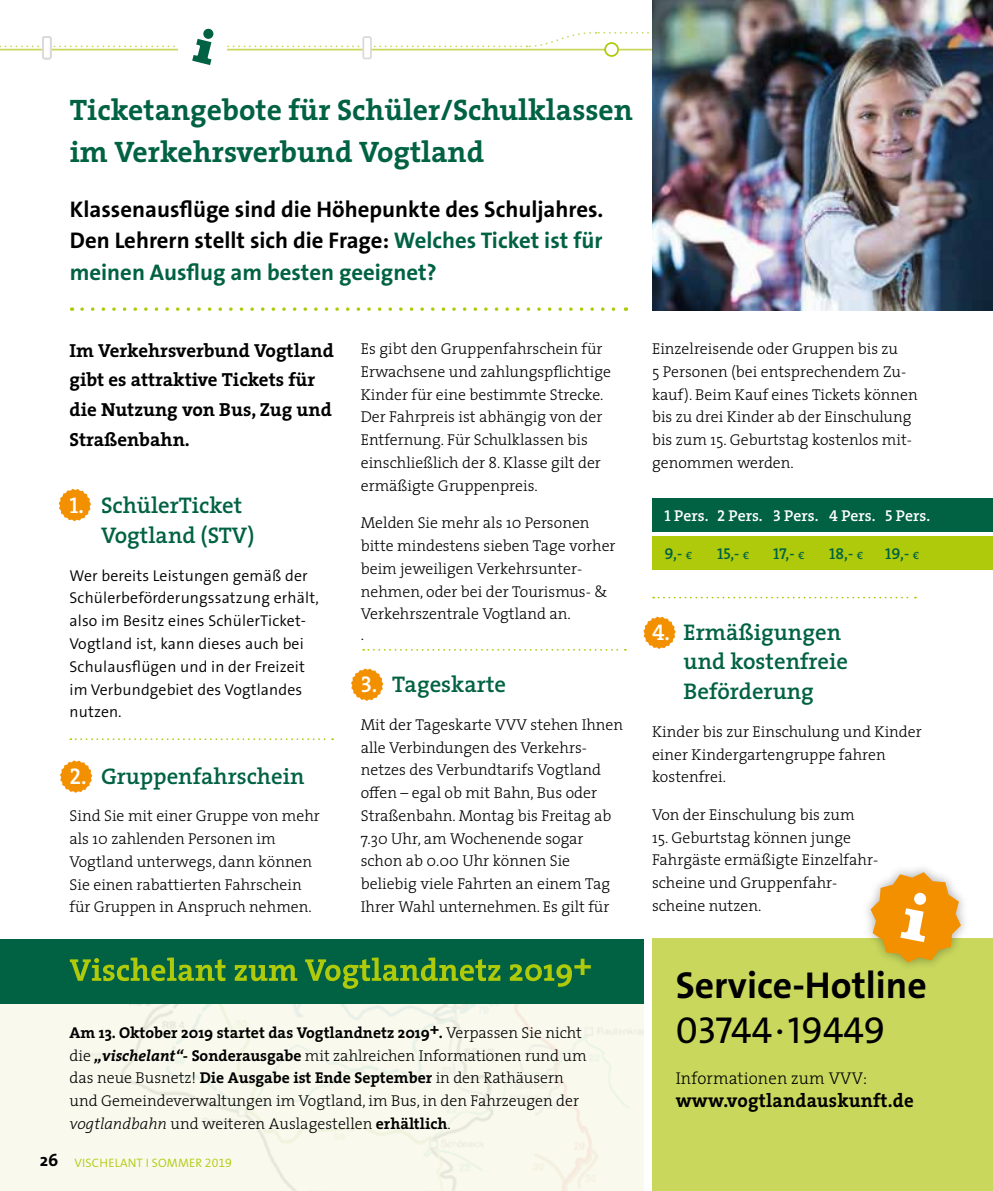
<style>
.page{position:relative;width:993px;height:1191px;background:#fff}
.page>*{position:absolute;margin:0;border:0;box-sizing:border-box;transform-origin:0 0}
.t1{font:37.62px "The Sans LP7 Bld";color:#000}
.t2{font:37.62px "The Sans LP5 Plain";color:#000}
.t3{font:700 29.75px/42px "The Serif";color:#006243}
.t4{font:22.75px/31.5px "The Sans LP7 Bld";color:#000;text-align:justify}
.t5{font:600 22.75px/29.8px "The Serif";color:#006243}
.t6{font:700 19.25px "The Serif";letter-spacing:.01em;color:#000}
.t7{font:700 18.9px/29.8px "The Serif";color:#000}
.t8{font:700 17.5px "The Sans";color:#000}
.t9{font:300 17.15px "The Serif";letter-spacing:.01em;color:#000}
.t10{font:300 15.75px/22.8px "The Serif";color:#000}
.t11{font:15.75px/22.8px "The Sans LP4 Se Lig";letter-spacing:.01em;color:#000}
.t12{font:15.75px "The Serif LP6 Se Bld";color:#fff}
.t13{font:15.75px "The Serif LP6 Se Bld";color:#006243}
.t14{font:12.25px "The Sans LP4 Se Lig";letter-spacing:.015em;color:#afca0b}
.s1{color:#006243}
.s2{font-family:"The Serif LP6 Se Bld";font-weight:400;color:#fff}
.s3{font-weight:700}
.s4{font-weight:700;font-style:italic}
.s5{font-style:italic}
.s6{font-size:10.5px}
</style>
<div class="page">
<div style="left:651px;top:537px;width:341px;height:33px;background:#afca0b"></div>
<div style="left:651px;top:499px;width:341px;height:33px;background:#006243"></div>
<svg style="left:643px;top:616px;width:32px;height:33px"></svg>
<div style="left:0;top:1003px;width:643px;height:188px;background:#f9faed"></div>
<svg style="left:351px;top:668px;width:32px;height:33px"></svg>
<svg style="left:60px;top:760px;width:32px;height:33px"></svg>
<svg style="left:59px;top:489px;width:32px;height:32px"></svg>
<img style="left:40px;top:1003px;width:603px;height:188px">
<div style="left:0;top:938px;width:643px;height:65px;background:#006243"></div>
<svg style="left:70px;top:738px;width:263px;height:2px"></svg>
<svg style="left:70px;top:957px;width:520px;height:31px"></svg>
<svg style="left:0;top:27px;width:993px;height:39px"></svg>
<img style="left:651px;top:0;width:341px;height:311px">
<svg style="left:82px;top:307px;width:544px;height:4px"></svg>
<div style="left:363px;top:37px;width:8px;height:21px;background:#fff;border-radius:2px"></div>
<div style="left:362px;top:36px;width:9px;height:23px;border:2px solid #dadada;border-radius:2px"></div>
<svg style="left:363px;top:649px;width:262px;height:1px"></svg>
<svg style="left:653px;top:597px;width:262px;height:1px"></svg>
<div style="left:651px;top:938px;width:341px;height:253px;background:#c9d85d"></div>
<div style="left:860px;top:862px;width:110px;height:110px;background:#000;opacity:.35"></div>
<svg style="left:870px;top:872px;width:90px;height:90px"></svg>
<h2 class="t3" style="left:70px;top:88px;width:564px">Ticketangebote für Schüler/Schulklassen im Verkehrsverbund Vogtland</h2>
<h3 class="t4" style="left:70px;top:193px;width:534px">Klassenausflüge sind die Höhepunkte des Schuljahres.<br>Den Lehrern stellt sich die Frage: <span class="s1">Welches Ticket ist für meinen Ausflug am besten geeignet?</span></h3>
<p class="t7" style="left:69px;top:335px;width:266px">Im Verkehrsverbund Vogtland gibt es attraktive Tickets für die Nutzung von Bus, Zug und<br>Straßenbahn.</p>
<h3 class="t5" style="left:101px;top:490px;width:155px;text-indent:-32px"><span class="s2">1.</span> SchülerTicket<br>Vogtland (STV)</h3>
<p class="t11" style="left:69px;top:564px;width:251px">Wer bereits Leistungen gemäß der<br>Schülerbeförderungssatzung erhält, also im Besitz eines SchülerTicket-<br>Vogtland ist, kann dieses auch bei<br>Schulausflügen und in der Freizeit im Verbundgebiet des Vogtlandes nutzen.</p>
<h3 class="t5" style="left:69px;top:760px;width:236px"><span class="s2">2.</span> Gruppenfahrschein</h3>
<p class="t10" style="left:69px;top:804px;width:252px">Sind Sie mit einer Gruppe von mehr als 10 zahlenden Personen im<br>Vogtland unterwegs, dann können<br>Sie einen rabattierten Fahrschein für Gruppen in Anspruch nehmen.</p>
<p class="t10" style="left:360px;top:337px;width:252px">Es gibt den Gruppenfahrschein für Erwachsene und zahlungspflichtige Kinder für eine bestimmte Strecke.<br>Der Fahrpreis ist abhängig von der Entfernung. Für Schulklassen bis einschließlich der 8. Klasse gilt der ermäßigte Gruppenpreis.</p>
<p class="t10" style="left:360px;top:511px;width:256px">Melden Sie mehr als 10 Personen bitte mindestens sieben Tage vorher beim jeweiligen Verkehrsunter&shy;nehmen, oder bei der Tourismus- &amp; Verkehrszentrale Vogtland an.</p>
<p class="t10" style="left:360px;top:622px;width:5px">.</p>
<h3 class="t5" style="left:360px;top:669px;width:147px"><span class="s2">3.</span> Tageskarte</h3>
<p class="t10" style="left:360px;top:712px;width:264px">Mit der Tageskarte VVV stehen Ihnen alle Verbindungen des Verkehrs&shy;netzes des Verbundtarifs Vogtland offen – egal ob mit Bahn, Bus oder Straßenbahn. Montag bis Freitag ab 7.30 Uhr, am Wochenende sogar schon ab 0.00 Uhr können Sie beliebig viele Fahrten an einem Tag Ihrer Wahl unternehmen. Es gilt für</p>
<p class="t8" style="left:40px;top:1145px;width:20px">26</p>
<p class="t10" style="left:69px;top:1020px;width:518px"><span class="s3">Am 13. Oktober 2019 startet das Vogtlandnetz 2019</span><sup>+</sup><span class="s3">.</span> Verpassen Sie nicht die <span class="s4">„vischelant“</span><span class="s3">- Sonderausgabe</span> mit zahlreichen Informationen rund um das neue Busnetz! <span class="s3">Die Ausgabe ist Ende September</span> in den Rathäusern und Gemeindeverwaltungen im Vogtland, im Bus, in den Fahrzeugen der <span class="s5">vogtlandbahn</span> und weiteren Auslagestellen <span class="s3">erhältlich</span>.</p>
<p class="t14" style="left:74px;top:1154px;width:159px">VISCHELANT I SOMMER 2019</p>
<p class="t10" style="left:652px;top:337px;width:267px">Einzelreisende oder Gruppen bis zu<br>5 Personen (bei entsprechendem Zu&shy;kauf). Beim Kauf eines Tickets können bis zu drei Kinder ab der Einschulung bis zum 15. Geburtstag kostenlos mit&shy;genommen werden.</p>
<p class="t12" style="left:664px;top:505px;width:267px">1 Pers. 2 Pers. 3 Pers. 4 Pers. 5 Pers.</p>
<p class="t13" style="left:664px;top:543px;width:29px">9,- <span class="s6">€</span></p>
<p class="t13" style="left:716px;top:543px;width:33px">15,- <span class="s6">€</span></p>
<p class="t13" style="left:772px;top:543px;width:33px">17,- <span class="s6">€</span></p>
<p class="t13" style="left:828px;top:543px;width:35px">18,- <span class="s6">€</span></p>
<p class="t13" style="left:884px;top:543px;width:35px">19,- <span class="s6">€</span></p>
<h3 class="t5" style="left:683px;top:616px;width:166px;text-indent:-32px"><span class="s2">4.</span> Ermäßigungen und kostenfreie<br>Beförderung</h3>
<p class="t10" style="left:651px;top:719px;width:271px">Kinder bis zur Einschulung und Kinder einer Kindergartengruppe fahren kostenfrei.</p>
<p class="t10" style="left:651px;top:802px;width:204px">Von der Einschulung bis zum</p>
<p class="t10" style="left:651px;top:825px;width:227px">15. Geburtstag können junge<br>Fahrgäste ermäßigte Einzelfahr&shy;scheine und Gruppenfahr&shy;scheine nutzen.</p>
<h1 class="t1" style="left:675px;top:960px;width:252px">Service-Hotline</h1>
<h1 class="t2" style="left:675px;top:1005px;width:211px">03744·19449</h1>
<p class="t9" style="left:675px;top:1063px;width:193px">Informationen zum VVV:</p>
<p class="t6" style="left:675px;top:1084px;width:239px">www.vogtlandauskunft.de</p>
</div>
